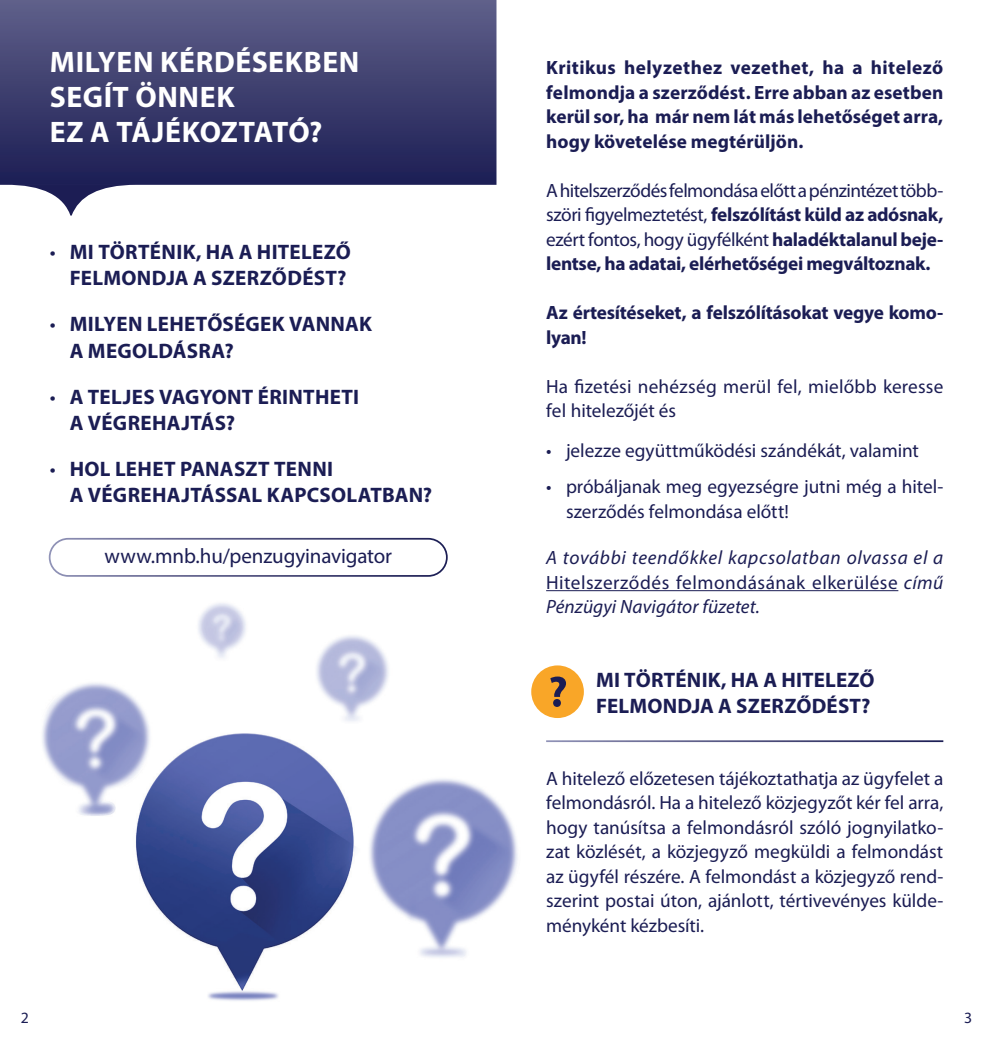
<style>
.page{position:relative;width:993px;height:1042px;background:#fff}
.page>*{position:absolute;margin:0;border:0;box-sizing:border-box;transform-origin:0 0}
.t1{font:700 29.75px/35px "Myriad Pro";letter-spacing:.02em;color:#fff}
.t2{font:700 21px/26.2px "Myriad Pro";letter-spacing:.01em;color:#1b1d54}
.t3{font:21px "Myriad Pro";letter-spacing:-.01em;color:#1b1d54}
.t4{font:19.25px/24.5px "Myriad Pro";letter-spacing:-.005em;color:#1b1d54;text-align:justify}
.t5{font:700 19.25px/24.5px "Myriad Pro";letter-spacing:-.005em;color:#1b1d54;text-align:justify}
.t6{font:italic 19.25px/24.5px "Myriad Pro";letter-spacing:.01em;color:#1b1d54;text-align:justify}
.t7{font:15.75px "Myriad Pro";color:#1b1d54}
.s1{font-weight:400}
.s2{font-weight:700}
.s3{font-style:normal}
</style>
<div class="page">
<img style="left:42px;top:550px;width:476px;height:451px">
<svg style="left:0;top:0;width:496px;height:216px;background:#575881"></svg>
<div style="left:49px;top:538px;width:398px;height:39px;border:2px solid #fff;border-radius:19px"></div>
<hr style="left:546px;top:590px;width:352px;height:1px;background:#1b1d54">
<div style="left:531px;top:665px;width:52px;height:53px;background:#f9a628;border-radius:50%"></div>
<svg style="left:550px;top:676px;width:16px;height:31px"></svg>
<h1 class="t1" style="left:50px;top:43px;width:311px">MILYEN KÉRDÉSEKBEN<br>SEGÍT ÖNNEK<br>EZ A TÁJÉKOZTATÓ?</h1>
<p class="t2" style="left:50px;top:238px;width:302px;text-align:right"><span class="s1">•</span> MI TÖRTÉNIK, HA A HITELEZŐ<br>FELMONDJA A SZERZŐDÉST?</p>
<p class="t2" style="left:70px;top:310px;width:304px;text-indent:-20px"><span class="s1">•</span> MILYEN LEHETŐSÉGEK VANNAK<br>A MEGOLDÁSRA?</p>
<p class="t2" style="left:70px;top:383px;width:291px;text-indent:-20px"><span class="s1">•</span> A TELJES VAGYONT ÉRINTHETI<br>A VÉGREHAJTÁS?</p>
<p class="t2" style="left:70px;top:455px;width:364px;text-indent:-20px"><span class="s1">•</span> HOL LEHET PANASZT TENNI<br>A VÉGREHAJTÁSSAL KAPCSOLATBAN?</p>
<p class="t3" style="left:104px;top:543px;width:289px">www.mnb.hu/penzugyinavigator</p>
<p class="t7" style="left:21px;top:1008px;width:10px">2</p>
<p class="t5" style="left:546px;top:55px;width:398px">Kritikus helyzethez vezethet, ha a hitelező felmondja a szerződést. Erre abban az esetben kerül sor, ha már nem lát más lehetőséget arra, hogy követelése megtérüljön.</p>
<p class="t4" style="left:546px;top:178px;width:398px">A hitelszerződés felmondása előtt a pénzintézet több&shy;szöri figyelmeztetést, <span class="s2">felszólítást küld az adósnak, </span>ezért fontos, hogy ügyfélként <span class="s2">haladéktalanul beje&shy;lentse, ha adatai, elérhetőségei megváltoznak.</span></p>
<p class="t5" style="left:546px;top:300px;width:398px">Az értesítéseket, a felszólításokat vegye komo&shy;lyan!</p>
<p class="t4" style="left:546px;top:374px;width:398px">Ha fizetési nehézség merül fel, mielőbb keresse fel hitelezőjét és</p>
<p class="t4" style="left:546px;top:438px;width:374px">• jelezze együttműködési szándékát, valamint</p>
<p class="t4" style="left:566px;top:475px;width:379px;text-indent:-20px">• próbáljanak meg egyezségre jutni még a hitel&shy;szerződés felmondása előtt!</p>
<p class="t6" style="left:546px;top:545px;width:398px">A további teendőkkel kapcsolatban olvassa el a <span class="s3">Hitelszerződés felmondásának elkerülése</span> című Pénzügyi Navigátor füzetet.</p>
<p class="t2" style="left:595px;top:666px;width:280px">MI TÖRTÉNIK, HA A HITELEZŐ<br>FELMONDJA A SZERZŐDÉST?</p>
<p class="t4" style="left:546px;top:766px;width:398px">A hitelező előzetesen tájékoztathatja az ügyfelet a felmondásról. Ha a hitelező közjegyzőt kér fel arra, hogy tanúsítsa a felmondásról szóló jognyilatko&shy;zat közlését, a közjegyző megküldi a felmondást az ügyfél részére. A felmondást a közjegyző rend&shy;szerint postai úton, ajánlott, tértivevényes külde&shy;ményként kézbesíti.</p>
<p class="t7" style="left:963px;top:1008px;width:10px">3</p>
</div>
